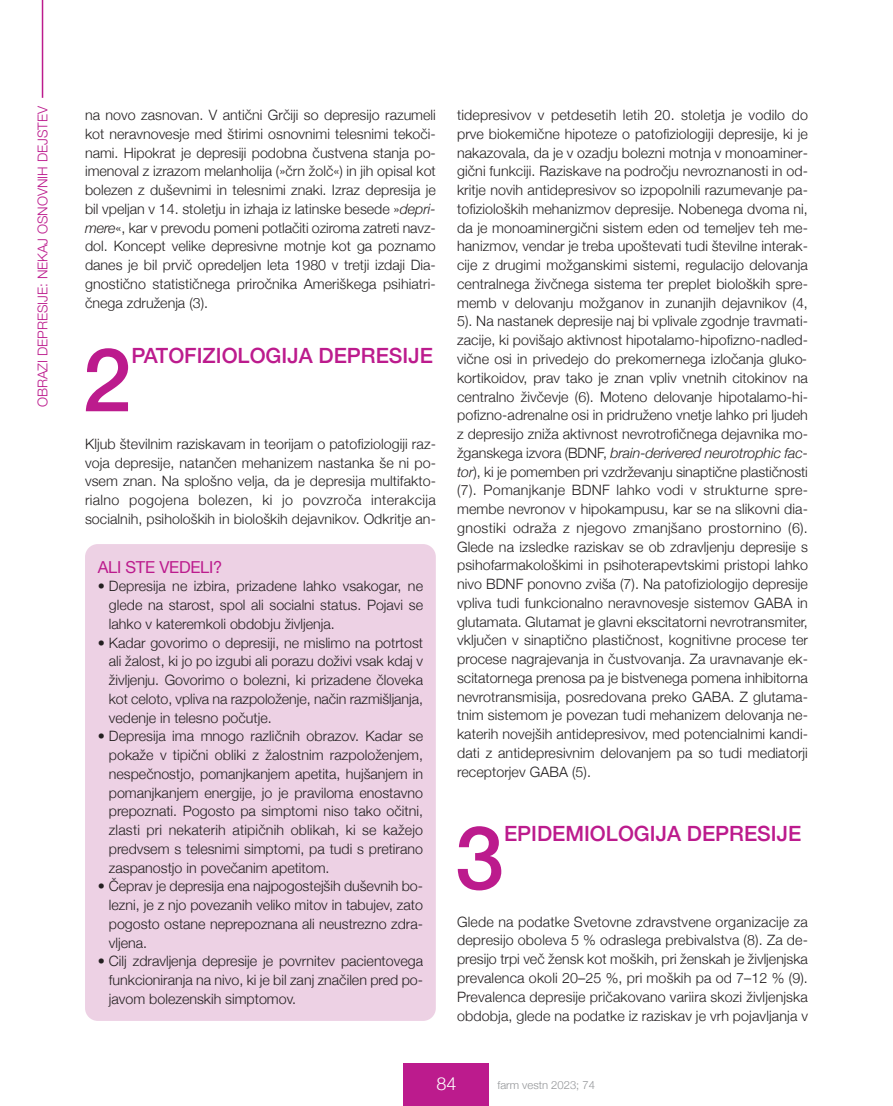
<style>
.page{position:relative;width:893px;height:1106px;background:#fff}
.page>*{position:absolute;margin:0;border:0;box-sizing:border-box;transform-origin:0 0}
.t1{font:500 88.2px "Helvetica Neue";color:#bc1b8d}
.t2{font:500 21px "Helvetica Neue";color:#bc1b8d}
.t3{font:300 18px "Helvetica Neue";color:#fff}
.t4{font:16.5px "Helvetica Neue";letter-spacing:-.015em;color:#bc1b8d}
.t5{font:300 14.25px/18.8px "Helvetica Neue";color:#231f20;text-align:justify}
.t6{font:300 13.5px "Helvetica Neue";color:#bc1b8d}
.t7{font:300 11.25px "Helvetica Neue";color:#939598}
.s1{font-style:italic}
</style>
<div class="page">
<div style="left:404px;top:1063px;width:85px;height:43px;background:#bc1b8d"></div>
<hr style="left:42px;top:0;width:1px;height:98px;background:#bc1b8d">
<div style="left:85px;top:544px;width:351px;height:476px;background:#edd1e4;border-radius:13px"></div>
<p class="t6" style="left:35px;top:407px;width:302px;rotate:-90deg">OBRAZI DEPRESIJE: NEKAJ OSNOVNIh DEJSTEV</p>
<p class="t5" style="left:85px;top:105px;width:352px">na novo zasnovan. V antični Grčiji so depresijo razumeli kot neravnovesje med štirimi osnovnimi telesnimi tekoči&shy;nami. hipokrat je depresiji podobna čustvena stanja po&shy;imenoval z izrazom melanholija (»črn žolč«) in jih opisal kot bolezen z duševnimi in telesnimi znaki. Izraz depresija je bil vpeljan v 14. stoletju in izhaja iz latinske besede »<span class="s1">depri&shy;mere</span>«, kar v prevodu pomeni potlačiti oziroma zatreti navz&shy;dol. Koncept velike depresivne motnje kot ga poznamo danes je bil prvič opredeljen leta 1980 v tretji izdaji Dia&shy;gnostično statističnega priročnika Ameriškega psihiatri&shy;čnega združenja (3).</p>
<h1 class="t1" style="left:82px;top:325px;width:51px">2</h1>
<h2 class="t2" style="left:131px;top:343px;width:303px">PATOFIZIOLOGIJA DEPRESIJE</h2>
<p class="t5" style="left:85px;top:434px;width:352px">Kljub številnim raziskavam in teorijam o patofiziologiji raz&shy;voja depresije, natančen mehanizem nastanka še ni po&shy;vsem znan. Na splošno velja, da je depresija multifakto&shy;rialno pogojena bolezen, ki jo povzroča interakcija socialnih, psiholoških in bioloških dejavnikov. Odkritje an-</p>
<p class="t4" style="left:98px;top:557px;width:126px">ALI STE VEDELI?</p>
<p class="t5" style="left:109px;top:576px;width:316px;text-indent:-11px">• Depresija ne izbira, prizadene lahko vsakogar, ne glede na starost, spol ali socialni status. Pojavi se lahko v kateremkoli obdobju življenja.</p>
<p class="t5" style="left:109px;top:633px;width:316px;text-indent:-11px">• Kadar govorimo o depresiji, ne mislimo na potrtost ali žalost, ki jo po izgubi ali porazu doživi vsak kdaj v življenju. Govorimo o bolezni, ki prizadene človeka kot celoto, vpliva na razpoloženje, način razmišljanja, vedenje in telesno počutje.</p>
<p class="t5" style="left:109px;top:726px;width:316px;text-indent:-11px">• Depresija ima mnogo različnih obrazov. Kadar se pokaže v tipični obliki z žalostnim razpoloženjem, nespečnostjo, pomanjkanjem apetita, hujšanjem in pomanjkanjem energije, jo je praviloma enostavno prepoznati. Pogosto pa simptomi niso tako očitni, zlasti pri nekaterih atipičnih oblikah, ki se kažejo predvsem s telesnimi simptomi, pa tudi s pretirano zaspanostjo in povečanim apetitom.</p>
<p class="t5" style="left:109px;top:876px;width:316px;text-indent:-11px">• Čeprav je depresija ena najpogostejših duševnih bo&shy;lezni, je z njo povezanih veliko mitov in tabujev, zato pogosto ostane neprepoznana ali neustrezno zdra&shy;vljena.</p>
<p class="t5" style="left:109px;top:951px;width:316px;text-indent:-11px">• Cilj zdravljenja depresije je povrnitev pacientovega funkcioniranja na nivo, ki je bil zanj značilen pred po&shy;javom bolezenskih simptomov.</p>
<p class="t5" style="left:457px;top:105px;width:352px">tidepresivov v petdesetih letih 20. stoletja je vodilo do prve biokemične hipoteze o patofiziologiji depresije, ki je nakazovala, da je v ozadju bolezni motnja v monoaminer&shy;gični funkciji. Raziskave na področju nevroznanosti in od&shy;kritje novih antidepresivov so izpopolnili razumevanje pa&shy;tofizioloških mehanizmov depresije. Nobenega dvoma ni, da je monoaminergični sistem eden od temeljev teh me&shy;hanizmov, vendar je treba upoštevati tudi številne interak&shy;cije z drugimi možganskimi sistemi, regulacijo delovanja centralnega živčnega sistema ter preplet bioloških spre&shy;memb v delovanju možganov in zunanjih dejavnikov (4, 5). Na nastanek depresije naj bi vplivale zgodnje travmati&shy;zacije, ki povišajo aktivnost hipotalamo-hipofizno-nadled&shy;vične osi in privedejo do prekomernega izločanja gluko&shy;kortikoidov, prav tako je znan vpliv vnetnih citokinov na centralno živčevje (6). Moteno delovanje hipotalamo-hi&shy;pofizno-adrenalne osi in pridruženo vnetje lahko pri ljudeh z depresijo zniža aktivnost nevrotrofičnega dejavnika mo&shy;žganskega izvora (BDNF, <span class="s1">brain-derivered neurotrophic fac&shy;tor</span>), ki je pomemben pri vzdrževanju sinaptične plastičnosti (7). Pomanjkanje BDNF lahko vodi v strukturne spre&shy;membe nevronov v hipokampusu, kar se na slikovni dia&shy;gnostiki odraža z njegovo zmanjšano prostornino (6).<br>Glede na izsledke raziskav se ob zdravljenju depresije s psihofarmakološkimi in psihoterapevtskimi pristopi lahko nivo BDNF ponovno zviša (7). Na patofiziologijo depresije vpliva tudi funkcionalno neravnovesje sistemov GABA in glutamata. Glutamat je glavni ekscitatorni nevrotransmiter, vključen v sinaptično plastičnost, kognitivne procese ter procese nagrajevanja in čustvovanja. Za uravnavanje ek&shy;scitatornega prenosa pa je bistvenega pomena inhibitorna nevrotransmisija, posredovana preko GABA. Z glutama&shy;tnim sistemom je povezan tudi mehanizem delovanja ne&shy;katerih novejših antidepresivov, med potencialnimi kandi&shy;dati z antidepresivnim delovanjem pa so tudi mediatorji receptorjev GABA (5).</p>
<h1 class="t1" style="left:455px;top:803px;width:51px">3</h1>
<h2 class="t2" style="left:504px;top:820px;width:299px">EPIDEMIOLOGIJA DEPRESIJE</h2>
<p class="t5" style="left:457px;top:912px;width:352px">Glede na podatke Svetovne zdravstvene organizacije za depresijo oboleva 5 % odraslega prebivalstva (8). Za de&shy;presijo trpi več žensk kot moških, pri ženskah je življenjska prevalenca okoli 20–25 %, pri moških pa od 7–12 % (9).<br>Prevalenca depresije pričakovano variira skozi življenjska obdobja, glede na podatke iz raziskav je vrh pojavljanja v</p>
<p class="t3" style="left:436px;top:1072px;width:22px">84</p>
<p class="t7" style="left:497px;top:1078px;width:99px">farm vestn 2023; 74</p>
</div>
